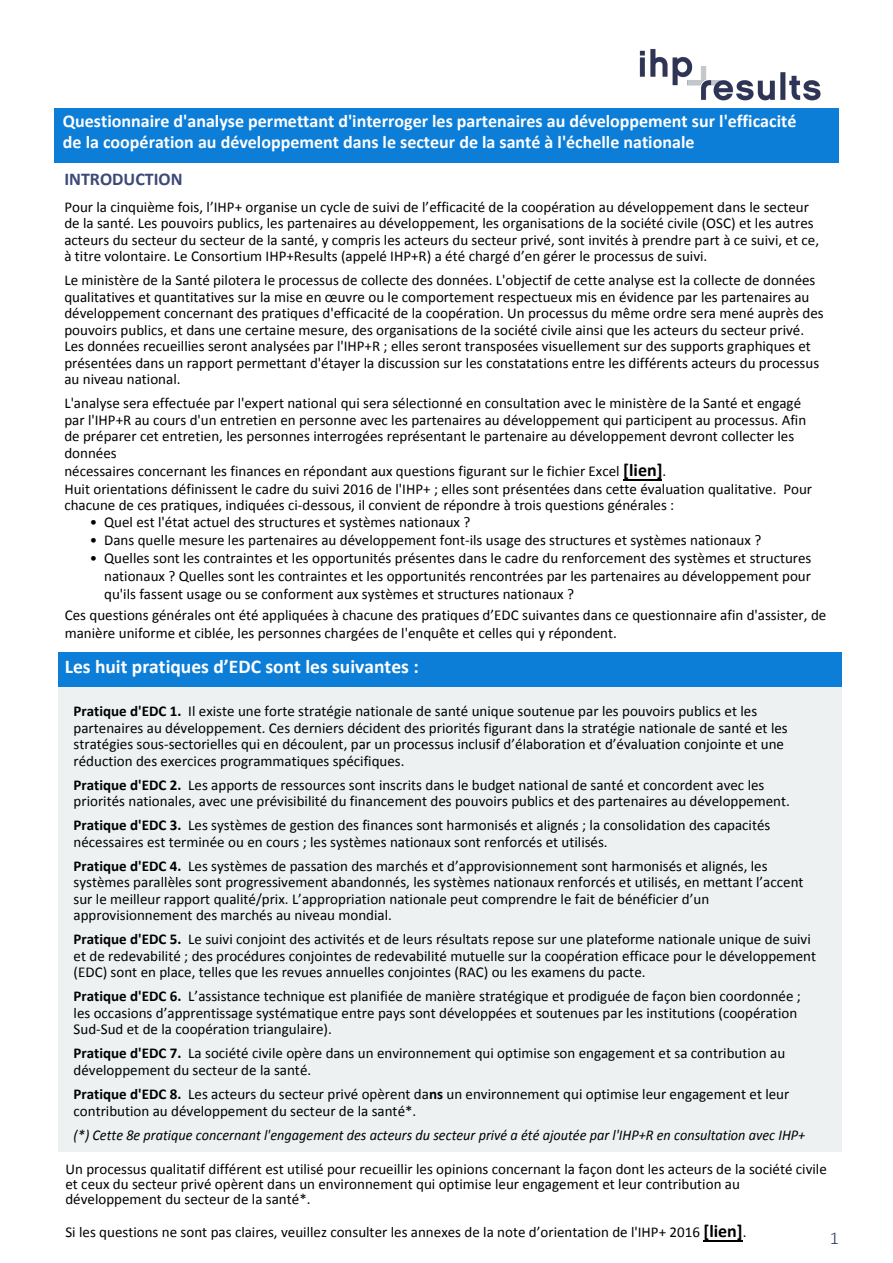
<style>
.page{position:relative;width:893px;height:1263px;background:#fff}
.page>*{position:absolute;margin:0;border:0;box-sizing:border-box;transform-origin:0 0}
.t1{font:700 19.5px "Calibri";color:#fff}
.t2{font:700 18px/21.3px "Calibri";color:#fff}
.t3{font:700 18px "Calibri";color:#3d4977}
.t4{font:300 18px "Calibri";color:#2d3658}
.t5{font:15px/16.5px "Calibri";color:#000}
.t6{font:italic 15px "Calibri";color:#000;scale:.95 1}
.s1{font-weight:700;font-size:18px}
.s2{font-weight:700}
</style>
<div class="page">
<img style="left:639px;top:49px;width:182px;height:52px">
<div style="left:58px;top:670px;width:784px;height:482px;background:#eef1f2"></div>
<div style="left:58px;top:652px;width:784px;height:35px;background:#0c7ed8"></div>
<hr style="left:703px;top:1240px;width:40px;height:1px;background:#000">
<div style="left:54px;top:108px;width:785px;height:54px;background:#0c7ed8"></div>
<hr style="left:624px;top:479px;width:38px;height:2px;background:#000">
<p class="t2" style="left:63px;top:110px;width:735px">Questionnaire d'analyse permettant d'interroger les partenaires au développement sur l'efficacité de la coopération au développement dans le secteur de la santé à l'échelle nationale</p>
<p class="t3" style="left:64px;top:168px;width:120px">INTRODUCTION</p>
<p class="t5" style="left:64px;top:198px;width:756px">Pour la cinquième fois, l’IHP+ organise un cycle de suivi de l’efficacité de la coopération au développement dans le secteur de la santé. Les pouvoirs publics, les partenaires au développement, les organisations de la société civile (OSC) et les autres acteurs du secteur du secteur de la santé, y compris les acteurs du secteur privé, sont invités à prendre part à ce suivi, et ce, à titre volontaire. Le Consortium IHP+Results (appelé IHP+R) a été chargé d’en gérer le processus de suivi.</p>
<p class="t5" style="left:64px;top:272px;width:761px">Le ministère de la Santé pilotera le processus de collecte des données. L'objectif de cette analyse est la collecte de données qualitatives et quantitatives sur la mise en œuvre ou le comportement respectueux mis en évidence par les partenaires au développement concernant des pratiques d'efficacité de la coopération. Un processus du même ordre sera mené auprès des pouvoirs publics, et dans une certaine mesure, des organisations de la société civile ainsi que les acteurs du secteur privé.<br>Les données recueillies seront analysées par l'IHP+R ; elles seront transposées visuellement sur des supports graphiques et présentées dans un rapport permettant d'étayer la discussion sur les constatations entre les différents acteurs du processus au niveau national.</p>
<p class="t5" style="left:64px;top:395px;width:743px">L'analyse sera effectuée par l'expert national qui sera sélectionné en consultation avec le ministère de la Santé et engagé par l'IHP+R au cours d'un entretien en personne avec les partenaires au développement qui participent au processus. Afin de préparer cet entretien, les personnes interrogées représentant le partenaire au développement devront collecter les données</p>
<p class="t5" style="left:64px;top:463px;width:749px">nécessaires concernant les finances en répondant aux questions figurant sur le fichier Excel <span class="s1">[lien]</span>.<br>Huit orientations définissent le cadre du suivi 2016 de l'IHP+ ; elles sont présentées dans cette évaluation qualitative. Pour chacune de ces pratiques, indiquées ci-dessous, il convient de répondre à trois questions générales :</p>
<p class="t5" style="left:90px;top:514px;width:382px">• Quel est l'état actuel des structures et systèmes nationaux ?</p>
<p class="t5" style="left:90px;top:532px;width:673px">• Dans quelle mesure les partenaires au développement font-ils usage des structures et systèmes nationaux ?</p>
<p class="t5" style="left:104px;top:549px;width:709px;line-height:18px;text-align:justify;text-indent:-14px">• Quelles sont les contraintes et les opportunités présentes dans le cadre du renforcement des systèmes et structures nationaux ? Quelles sont les contraintes et les opportunités rencontrées par les partenaires au développement pour qu'ils fassent usage ou se conforment aux systèmes et structures nationaux ?</p>
<p class="t5" style="left:65px;top:606px;width:763px;line-height:18px">Ces questions générales ont été appliquées à chacune des pratiques d’EDC suivantes dans ce questionnaire afin d'assister, de manière uniforme et ciblée, les personnes chargées de l'enquête et celles qui y répondent.</p>
<h1 class="t1" style="left:65px;top:654px;width:355px">Les huit pratiques d’EDC sont les suivantes :</h1>
<p class="t5" style="left:74px;top:703px;width:716px"><span class="s2">Pratique d'EDC 1.</span> Il existe une forte stratégie nationale de santé unique soutenue par les pouvoirs publics et les partenaires au développement. Ces derniers décident des priorités figurant dans la stratégie nationale de santé et les stratégies sous-sectorielles qui en découlent, par un processus inclusif d’élaboration et d’évaluation conjointe et une réduction des exercices programmatiques spécifiques.</p>
<p class="t5" style="left:74px;top:777px;width:718px"><span class="s2">Pratique d'EDC 2.</span> Les apports de ressources sont inscrits dans le budget national de santé et concordent avec les priorités nationales, avec une prévisibilité du financement des pouvoirs publics et des partenaires au développement.</p>
<p class="t5" style="left:74px;top:817px;width:698px"><span class="s2">Pratique d'EDC 3.</span> Les systèmes de gestion des finances sont harmonisés et alignés ; la consolidation des capacités nécessaires est terminée ou en cours ; les systèmes nationaux sont renforcés et utilisés.</p>
<p class="t5" style="left:74px;top:858px;width:731px"><span class="s2">Pratique d'EDC 4.</span> Les systèmes de passation des marchés et d’approvisionnement sont harmonisés et alignés, les systèmes parallèles sont progressivement abandonnés, les systèmes nationaux renforcés et utilisés, en mettant l’accent sur le meilleur rapport qualité/prix. L’appropriation nationale peut comprendre le fait de bénéficier d’un approvisionnement des marchés au niveau mondial.</p>
<p class="t5" style="left:74px;top:931px;width:744px"><span class="s2">Pratique d'EDC 5.</span> Le suivi conjoint des activités et de leurs résultats repose sur une plateforme nationale unique de suivi et de redevabilité ; des procédures conjointes de redevabilité mutuelle sur la coopération efficace pour le développement (EDC) sont en place, telles que les revues annuelles conjointes (RAC) ou les examens du pacte.</p>
<p class="t5" style="left:74px;top:988px;width:729px"><span class="s2">Pratique d'EDC 6.</span> L’assistance technique est planifiée de manière stratégique et prodiguée de façon bien coordonnée ; les occasions d’apprentissage systématique entre pays sont développées et soutenues par les institutions (coopération<br>Sud-Sud et de la coopération triangulaire).</p>
<p class="t5" style="left:74px;top:1045px;width:713px"><span class="s2">Pratique d'EDC 7.</span> La société civile opère dans un environnement qui optimise son engagement et sa contribution au développement du secteur de la santé.</p>
<p class="t5" style="left:74px;top:1086px;width:717px"><span class="s2">Pratique d'EDC 8.</span> Les acteurs du secteur privé opèrent da<span class="s2">ns</span> un environnement qui optimise leur engagement et leur contribution au développement du secteur de la santé*.</p>
<p class="t6" style="left:74px;top:1124px;width:772px">(*) Cette 8e pratique concernant l'engagement des acteurs du secteur privé a été ajoutée par l'IHP+R en consultation avec IHP+</p>
<p class="t5" style="left:65px;top:1162px;width:763px;line-height:15px">Un processus qualitatif différent est utilisé pour recueillir les opinions concernant la façon dont les acteurs de la société civile et ceux du secteur privé opèrent dans un environnement qui optimise leur engagement et leur contribution au développement du secteur de la santé*.</p>
<p class="t5" style="left:65px;top:1223px;width:683px">Si les questions ne sont pas claires, veuillez consulter les annexes de la note d’orientation de l'IHP+ 2016 <span class="s1">[lien]</span>.</p>
<p class="t4" style="left:830px;top:1227px;width:11px">1</p>
</div>
